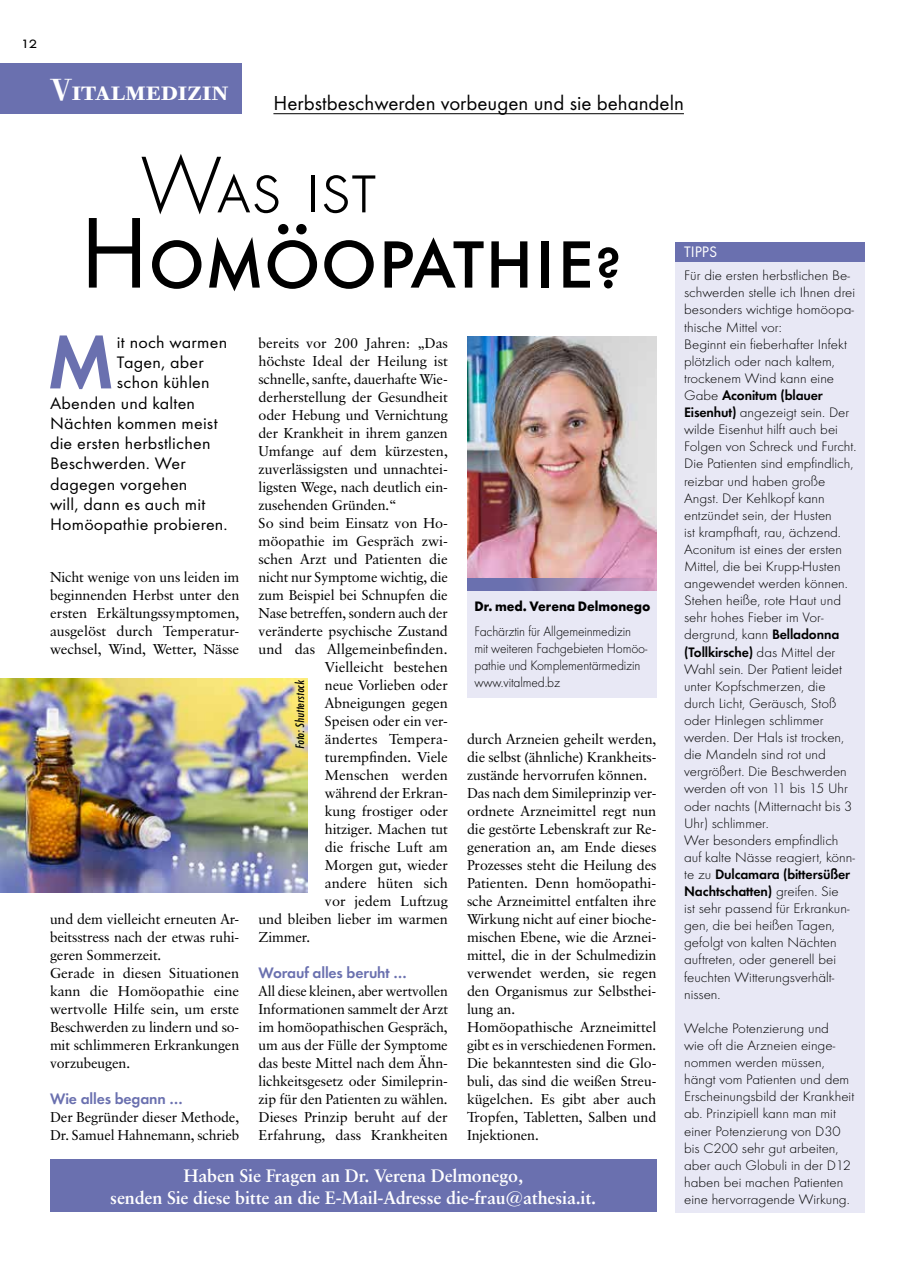
<style>
.page{position:relative;width:915px;height:1276px;background:#fff}
.page>*{position:absolute;margin:0;border:0;box-sizing:border-box;transform-origin:0 0}
.t1{font:104.25px "Function Sm Caps";letter-spacing:-.035em;color:#000}
.t2{font:300 83.25px "Function LH Sm Caps";letter-spacing:-.025em;color:#000}
.t3{font:700 78px "Function";color:#6a70af}
.t4{font:30px "Bodoni Old Face BE Medium SC";color:#fff}
.t5{font:21px "Function";color:#000}
.t6{font:700 18px/21.6px "Classical Garamond BT";letter-spacing:-.01em;color:#fff;text-align:center}
.t7{font:17.25px "Function";letter-spacing:.01em;color:#000;scale:1.05 1}
.t8{font:16.5px "Function Sm Caps";color:#000}
.t9{font:700 15.75px "Function";letter-spacing:-.01em;color:#6a70af}
.t10{font:15.75px "Function";color:#fff}
.t11{font:14.25px/18px "Classical Garamond BT";letter-spacing:-.01em;color:#000}
.t12{font:300 14.25px/17.1px "Function LH";color:#000;scale:1.05 1}
.t13{font:300 14.25px/17.1px "Function LH";color:#000;scale:.95 1}
.t14{font:700 14.25px/17.1px "Function";letter-spacing:-.01em;color:#000}
.t15{font:800 14.25px "Function LH";color:#000;scale:.94 1}
.t16{font:italic 12.75px "Function Cond";color:#000;scale:1.05 1}
.s1{font-size:88.65px}
.s2{font-family:"Function LH";font-weight:300}
.s3{font-family:"Function";font-weight:700}
</style>
<div class="page">
<div style="left:0;top:64px;width:241px;height:50px;background:#6a70af"></div>
<div style="left:467px;top:591px;width:189px;height:107px;background:#e8e8f5"></div>
<img style="left:467px;top:336px;width:189px;height:243px">
<svg style="left:467px;top:579px;width:189px;height:12px;background:#9380b3"></svg>
<div style="left:675px;top:261px;width:189px;height:951px;background:#e8e8f5"></div>
<div style="left:675px;top:242px;width:189px;height:19px;background:#6a70af"></div>
<hr style="left:273px;top:113px;width:410px;height:1px;background:#000">
<div style="left:50px;top:1159px;width:606px;height:53px;background:#6a70af"></div>
<img style="left:0;top:678px;width:308px;height:214px">
<p class="t8" style="left:23px;top:33px;width:17px">12</p>
<h3 class="t4" style="left:50px;top:72px;width:180px">Vitalmedizin</h3>
<h3 class="t5" style="left:273px;top:91px;width:412px">Herbstbeschwerden vorbeugen und sie behandeln</h3>
<h2 class="t2" style="left:140px;top:140px;width:237px">Was ist</h2>
<h1 class="t1" style="left:80px;top:194px;width:544px">Homöopathie<span class="s1">?</span></h1>
<h3 class="t3" style="left:47px;top:316px;width:69px">M</h3>
<p class="t7" style="left:117px;top:332px;width:106px">it noch warmen</p>
<p class="t7" style="left:117px;top:352px;width:84px">Tagen, aber</p>
<p class="t7" style="left:117px;top:373px;width:90px">schon kühlen</p>
<p class="t7" style="left:50px;top:393px;width:140px">Abenden und kalten</p>
<p class="t7" style="left:50px;top:413px;width:161px">Nächten kommen meist</p>
<p class="t7" style="left:50px;top:433px;width:154px">die ersten herbstlichen</p>
<p class="t7" style="left:50px;top:454px;width:131px">Beschwerden. Wer</p>
<p class="t7" style="left:50px;top:474px;width:132px">dagegen vorgehen</p>
<p class="t7" style="left:50px;top:494px;width:149px">will, dann es auch mit</p>
<p class="t7" style="left:50px;top:514px;width:171px">Homöopathie probieren.</p>
<p class="t11" style="left:50px;top:568px;width:191px;text-align:justify">Nicht wenige von uns leiden im beginnenden Herbst unter den ersten Erkältungssymptomen, ausgelöst durch Temperatur&shy;wechsel, Wind, Wetter, Nässe</p>
<p class="t11" style="left:50px;top:910px;width:191px">und dem vielleicht erneuten Ar&shy;beitsstress nach der etwas ruhi&shy;geren Sommerzeit.<br>Gerade in diesen Situationen kann die Homöopathie eine wertvolle Hilfe sein, um erste<br>Beschwerden zu lindern und so&shy;mit schlimmeren Erkrankungen vorzubeugen.</p>
<p class="t9" style="left:50px;top:1089px;width:134px">Wie alles begann …</p>
<p class="t11" style="left:50px;top:1108px;width:191px">Der Begründer dieser Methode,<br>Dr. Samuel Hahnemann, schrieb</p>
<p class="t11" style="left:258px;top:334px;width:191px">bereits vor 200 Jahren: „Das</p>
<p class="t11" style="left:258px;top:352px;width:191px">höchste Ideal der Heilung ist</p>
<p class="t11" style="left:258px;top:370px;width:191px">schnelle, sanfte, dauerhafte Wie-</p>
<p class="t11" style="left:258px;top:388px;width:191px">derherstellung der Gesundheit</p>
<p class="t11" style="left:258px;top:406px;width:191px">oder Hebung und Vernichtung</p>
<p class="t11" style="left:258px;top:424px;width:191px">der Krankheit in ihrem ganzen</p>
<p class="t11" style="left:258px;top:442px;width:191px">Umfange auf dem kürzesten,</p>
<p class="t11" style="left:258px;top:460px;width:191px">zuverlässigsten und unnachtei-</p>
<p class="t11" style="left:258px;top:478px;width:191px">ligsten Wege, nach deutlich ein-</p>
<p class="t11" style="left:258px;top:496px;width:139px">zusehenden Gründen.“</p>
<p class="t11" style="left:258px;top:514px;width:191px">So sind beim Einsatz von Ho-</p>
<p class="t11" style="left:258px;top:532px;width:191px">möopathie im Gespräch zwi-</p>
<p class="t11" style="left:258px;top:550px;width:191px">schen Arzt und Patienten die</p>
<p class="t11" style="left:258px;top:568px;width:191px">nicht nur Symptome wichtig, die</p>
<p class="t11" style="left:258px;top:586px;width:191px">zum Beispiel bei Schnupfen die</p>
<p class="t11" style="left:258px;top:604px;width:191px">Nase betreffen, sondern auch der</p>
<p class="t11" style="left:258px;top:622px;width:191px">veränderte psychische Zustand</p>
<p class="t11" style="left:258px;top:640px;width:191px">und das Allgemeinbefinden.</p>
<p class="t11" style="left:325px;top:658px;width:124px">Vielleicht bestehen</p>
<p class="t11" style="left:325px;top:676px;width:124px">neue Vorlieben oder</p>
<p class="t11" style="left:325px;top:694px;width:124px">Abneigungen gegen</p>
<p class="t11" style="left:325px;top:712px;width:124px">Speisen oder ein ver-</p>
<p class="t11" style="left:325px;top:730px;width:124px">ändertes Tempera-</p>
<p class="t11" style="left:325px;top:748px;width:124px">turempfinden. Viele</p>
<p class="t11" style="left:325px;top:766px;width:124px">Menschen werden</p>
<p class="t11" style="left:325px;top:784px;width:124px">während der Erkran-</p>
<p class="t11" style="left:325px;top:802px;width:124px">kung frostiger oder</p>
<p class="t11" style="left:325px;top:820px;width:124px">hitziger. Machen tut</p>
<p class="t11" style="left:325px;top:838px;width:124px">die frische Luft am</p>
<p class="t11" style="left:325px;top:856px;width:124px">Morgen gut, wieder</p>
<p class="t11" style="left:325px;top:874px;width:124px">andere hüten sich</p>
<p class="t11" style="left:325px;top:892px;width:124px">vor jedem Luftzug</p>
<p class="t11" style="left:258px;top:910px;width:191px">und bleiben lieber im warmen</p>
<p class="t11" style="left:258px;top:928px;width:53px">Zimmer.</p>
<p class="t9" style="left:258px;top:963px;width:150px">Worauf alles beruht …</p>
<p class="t11" style="left:258px;top:982px;width:191px;text-align:justify">All diese kleinen, aber wertvollen Informationen sammelt der Arzt im homöopathischen Gespräch, um aus der Fülle der Symptome das beste Mittel nach dem Ähn&shy;lichkeitsgesetz oder Simileprin&shy;zip für den Patienten zu wählen.<br>Dieses Prinzip beruht auf der Erfahrung, dass Krankheiten</p>
<p class="t16" style="left:293px;top:749px;width:69px;rotate:-90deg">Foto: Shutterstock</p>
<p class="t15" style="left:474px;top:598px;width:189px">Dr. med. Verena Delmonego</p>
<p class="t13" style="left:474px;top:623px;width:183px">Fachärztin für Allgemeinmedizin mit weiteren Fachgebieten Homöo&shy;pathie und Komplementärmedizin www.vitalmed.bz</p>
<p class="t11" style="left:467px;top:730px;width:191px">durch Arzneien geheilt werden, die selbst (ähnliche) Krankheits&shy;zustände hervorrufen können.<br>Das nach dem Simileprinzip ver&shy;ordnete Arzneimittel regt nun die gestörte Lebenskraft zur Re&shy;generation an, am Ende dieses<br>Prozesses steht die Heilung des<br>Patienten. Denn homöopathi&shy;sche Arzneimittel entfalten ihre<br>Wirkung nicht auf einer bioche&shy;mischen Ebene, wie die Arznei&shy;mittel, die in der Schulmedizin verwendet werden, sie regen den Organismus zur Selbsthei&shy;lung an.<br>Homöopathische Arzneimittel gibt es in verschiedenen Formen.<br>Die bekanntesten sind die Glo&shy;buli, das sind die weißen Streu&shy;kügelchen. Es gibt aber auch<br>Tropfen, Tabletten, Salben und<br>Injektionen.</p>
<p class="t6" style="left:110px;top:1164px;width:487px">Haben Sie Fragen an Dr. Verena Delmonego,<br>senden Sie diese bitte an die E-Mail-Adresse die-frau@athesia.it.</p>
<p class="t10" style="left:684px;top:243px;width:35px">TIPPS</p>
<p class="t12" style="left:684px;top:267px;width:164px">Für die ersten herbstlichen Be&shy;schwerden stelle ich Ihnen drei besonders wichtige homöopa&shy;thische Mittel vor:<br>Beginnt ein fieberhafter Infekt plötzlich oder nach kaltem, trockenem Wind kann eine</p>
<p class="t14" style="left:684px;top:386px;width:140px"><span class="s2">Gabe</span> Aconitum (blauer</p>
<p class="t12" style="left:684px;top:404px;width:166px"><span class="s3">Eisenhut)</span> angezeigt sein. Der wilde Eisenhut hilft auch bei<br>Folgen von Schreck und Furcht.<br>Die Patienten sind empfindlich, reizbar und haben große<br>Angst. Der Kehlkopf kann entzündet sein, der Husten<br>ist krampfhaft, rau, ächzend.<br>Aconitum ist eines der ersten<br>Mittel, die bei Krupp-Husten angewendet werden können.<br>Stehen heiße, rote Haut und sehr hohes Fieber im Vor&shy;dergrund, kann <span class="s3">Belladonna</span></p>
<p class="t14" style="left:684px;top:643px;width:153px">(Tollkirsche) <span class="s2">das Mittel der</span></p>
<p class="t12" style="left:683px;top:661px;width:164px">Wahl sein. Der Patient leidet unter Kopfschmerzen, die durch Licht, Geräusch, Stoß oder Hinlegen schlimmer werden. Der Hals ist trocken, die Mandeln sind rot und vergrößert. Die Beschwerden werden oft von 11 bis 15 Uhr oder nachts (Mitternacht bis 3<br>Uhr) schlimmer.<br>Wer besonders empfindlich auf kalte Nässe reagiert, könn-</p>
<p class="t14" style="left:683px;top:865px;width:168px"><span class="s2">te zu</span> Dulcamara (bittersüßer<br>Nachtschatten) <span class="s2">greifen. Sie</span></p>
<p class="t12" style="left:684px;top:900px;width:159px">ist sehr passend für Erkrankun&shy;gen, die bei heißen Tagen, gefolgt von kalten Nächten auftreten, oder generell bei feuchten Witterungsverhält&shy;nissen.</p>
<p class="t12" style="left:684px;top:1020px;width:163px">Welche Potenzierung und<br>wie oft die Arzneien einge&shy;nommen werden müssen, hängt vom Patienten und dem<br>Erscheinungsbild der Krankheit ab. Prinzipiell kann man mit einer Potenzierung von D30 bis C200 sehr gut arbeiten, aber auch Globuli in der D12 haben bei machen Patienten eine hervorragende Wirkung.</p>
</div>
